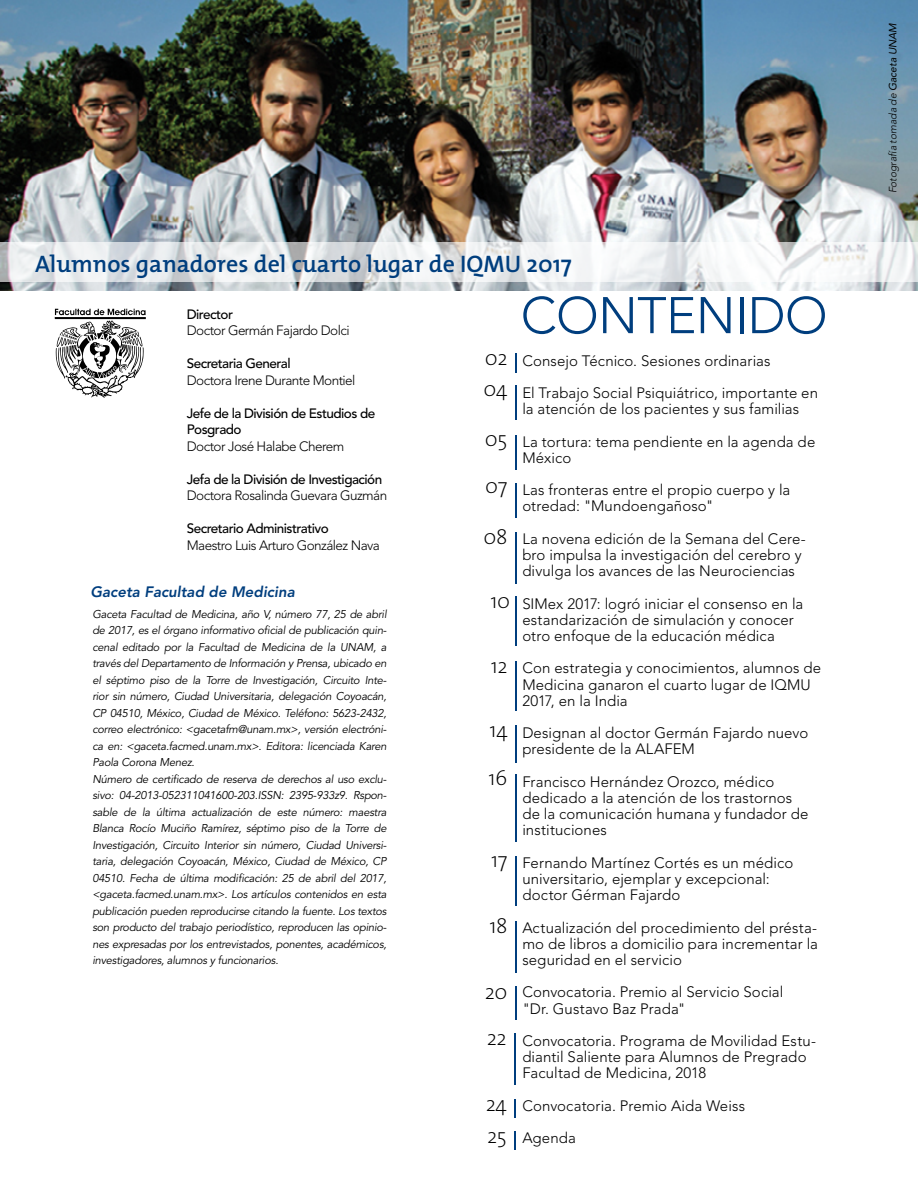
<style>
.page{position:relative;width:918px;height:1188px;background:#fff}
.page>*{position:absolute;margin:0;border:0;box-sizing:border-box;transform-origin:0 0}
.t1{font:300 51px "Avenir LT Std";letter-spacing:-.01em;color:#003e7e}
.t2{font:600 24px "The Mix";color:#003e7e}
.t3{font:200 21px/46px "The Mix";letter-spacing:-.015em;color:#000}
.t4{font:300 15px/16.2px "Avenir LT Std";letter-spacing:.005em;color:#000}
.t5{font:italic 800 15px "Avenir LT Std";color:#003e7e}
.t6{font:300 13.5px "Avenir LT Std";letter-spacing:-.04em;color:#000}
.t7{font:500 13.5px/16.5px "Avenir LT Std";letter-spacing:-.04em;color:#000}
.t8{font:italic 11.25px/16.5px "Avenir LT Std";letter-spacing:-.02em;color:#000}
.t9{font:italic 300 10.5px "Avenir LT Std";letter-spacing:-.005em;color:#000}
.s1{font-family:"The Mix";font-weight:200;font-size:21px}
.s2{font-weight:400}
</style>
<div class="page">
<svg style="left:54px;top:309px;width:92px;height:89px"></svg>
<hr style="left:515px;top:385px;width:2px;height:35px;background:#003e7e">
<hr style="left:515px;top:596px;width:2px;height:50px;background:#003e7e">
<hr style="left:515px;top:353px;width:2px;height:20px;background:#003e7e">
<hr style="left:515px;top:483px;width:2px;height:34px;background:#003e7e">
<hr style="left:515px;top:532px;width:2px;height:51px;background:#003e7e">
<hr style="left:515px;top:662px;width:2px;height:49px;background:#003e7e">
<hr style="left:515px;top:725px;width:2px;height:38px;background:#003e7e">
<hr style="left:515px;top:774px;width:2px;height:67px;background:#003e7e">
<hr style="left:515px;top:856px;width:2px;height:50px;background:#003e7e">
<hr style="left:515px;top:435px;width:2px;height:35px;background:#003e7e">
<hr style="left:515px;top:921px;width:2px;height:52px;background:#003e7e">
<hr style="left:515px;top:986px;width:2px;height:34px;background:#003e7e">
<hr style="left:515px;top:1033px;width:1px;height:52px;background:#003e7e">
<svg style="left:515px;top:1099px;width:1px;height:18px"></svg>
<svg style="left:515px;top:1131px;width:1px;height:18px"></svg>
<img style="left:0;top:0;width:918px;height:290px">
<svg style="left:0;top:242px;width:918px;height:39px;fill:#eff1f2"></svg>
<h2 class="t2" style="left:35px;top:243px;width:538px">Alumnos ganadores del cuarto lugar de IQMU 2017</h2>
<p class="t7" style="left:187px;top:306px;width:48px">Director</p>
<p class="t6" style="left:187px;top:323px;width:164px">Doctor Germán Fajardo Dolci</p>
<p class="t7" style="left:187px;top:356px;width:105px">Secretaria General</p>
<p class="t6" style="left:187px;top:372px;width:170px">Doctora Irene Durante Montiel</p>
<p class="t7" style="left:187px;top:405px;width:190px">Jefe de la División de Estudios de<br>Posgrado</p>
<p class="t6" style="left:187px;top:438px;width:159px">Doctor José Halabe Cherem</p>
<p class="t7" style="left:187px;top:471px;width:197px">Jefa de la División de Investigación</p>
<p class="t6" style="left:187px;top:488px;width:202px">Doctora Rosalinda Guevara Guzmán</p>
<p class="t7" style="left:187px;top:521px;width:144px">Secretario Administrativo</p>
<p class="t6" style="left:187px;top:537px;width:195px">Maestro Luis Arturo González Nava</p>
<h3 class="t5" style="left:91px;top:583px;width:206px">Gaceta Facultad de Medicina</h3>
<p class="t8" style="left:92px;top:606px;width:296px">Gaceta Facultad de Medicina, año V, número 77, 25 de abril de 2017, es el órgano informativo oficial de publicación quin&shy;cenal editado por la Facultad de Medicina de la UNAM, a través del Departamento de Información y Prensa, ubicado en el séptimo piso de la Torre de Investigación, Circuito Inte&shy;rior sin número, Ciudad Universitaria, delegación Coyoacán, CP 04510, México, Ciudad de México. Teléfono: 5623-2432, correo electrónico: &lt;gacetafm@unam.mx&gt;, versión electróni&shy;ca en: &lt;gaceta.facmed.unam.mx&gt;. Editora: licenciada Karen Paola Corona Menez.<br>Número de certificado de reserva de derechos al uso exclu&shy;sivo: 04-2013-052311041600-203.ISSN: 2395-933z9. Rspon&shy;sable de la última actualización de este número: maestra Blanca Rocío Muciño Ramírez, séptimo piso de la Torre de Investigación, Circuito Interior sin número, Ciudad Universi&shy;taria, delegación Coyoacán, México, Ciudad de México, CP 04510. Fecha de última modificación: 25 de abril del 2017, &lt;gaceta.facmed.unam.mx&gt;. Los artículos contenidos en esta publicación pueden reproducirse citando la fuente. Los textos son producto del trabajo periodístico, reproducen las opinio&shy;nes expresadas por los entrevistados, ponentes, académicos, investigadores, alumnos y funcionarios.</p>
<h1 class="t1" style="left:521px;top:286px;width:308px">CONTENIDO</h1>
<h3 class="t3" style="left:485px;top:334px;width:24px">02</h3>
<h3 class="t4" style="left:522px;top:344px;width:297px;line-height:32.4px">Consejo Técnico. Sesiones ordinarias<br>El Trabajo Social Psiquiátrico, importante en</h3>
<h3 class="t4" style="left:522px;top:393px;width:295px;line-height:32.4px">la atención de los pacientes y sus familias<br>La tortura: tema pendiente en la agenda de</h3>
<h3 class="t4" style="left:522px;top:442px;width:270px;line-height:32.4px">México<br>Las fronteras entre el propio cuerpo y la</h3>
<h3 class="t4" style="left:522px;top:490px;width:285px;line-height:32.4px">otredad: "Mundoengañoso"<br>La novena edición de la Semana del Cere-</h3>
<h3 class="t4" style="left:522px;top:547px;width:281px">bro impulsa la investigación del cerebro y divulga los avances de las Neurociencias</h3>
<h3 class="t4" style="left:522px;top:595px;width:283px">SIMex 2017: logró iniciar el consenso en la estandarización de simulación y conocer otro enfoque de la educación médica</h3>
<h3 class="t4" style="left:522px;top:660px;width:300px">Con estrategia y conocimientos, alumnos de<br>Medicina ganaron el cuarto lugar de IQMU<br>2017, en la India</h3>
<h3 class="t4" style="left:522px;top:725px;width:288px">Designan al doctor Germán Fajardo nuevo presidente de la ALAFEM</h3>
<h3 class="t4" style="left:522px;top:774px;width:288px">Francisco Hernández Orozco, médico dedicado a la atención de los trastornos de la comunicación humana y fundador de instituciones</h3>
<h3 class="t4" style="left:522px;top:855px;width:273px">Fernando Martínez Cortés es un médico universitario, ejemplar y excepcional: doctor Gérman Fajardo</h3>
<h3 class="t4" style="left:522px;top:919px;width:297px;text-align:justify">Actualización del procedimiento del présta&shy;mo de libros a domicilio para incrementar la seguridad en el servicio</h3>
<h3 class="t4" style="left:522px;top:984px;width:262px">Convocatoria. Premio al Servicio Social "Dr. Gustavo Baz Prada"</h3>
<h3 class="t4" style="left:522px;top:1033px;width:295px">Convocatoria. Programa de Movilidad Estu&shy;diantil Saliente para Alumnos de Pregrado<br>Facultad de Medicina, 2018</h3>
<h3 class="t4" style="left:487px;top:1090px;width:260px;line-height:32.4px;text-indent:35px">Convocatoria. Premio Aida Weiss<br><span class="s1">25</span> Agenda</h3>
<h3 class="t3" style="left:484px;top:365px;width:25px">04</h3>
<h3 class="t3" style="left:485px;top:415px;width:24px">05</h3>
<h3 class="t3" style="left:485px;top:463px;width:24px">07</h3>
<h3 class="t3" style="left:483px;top:513px;width:26px">08</h3>
<h3 class="t3" style="left:491px;top:577px;width:21px">10</h3>
<h3 class="t3" style="left:491px;top:642px;width:18px">12</h3>
<h3 class="t3" style="left:490px;top:706px;width:19px">14</h3>
<h3 class="t3" style="left:489px;top:754px;width:20px">16</h3>
<h3 class="t3" style="left:491px;top:837px;width:18px">17</h3>
<h3 class="t3" style="left:489px;top:902px;width:20px">18</h3>
<h3 class="t3" style="left:485px;top:968px;width:24px">20<br>22</h3>
<h3 class="t3" style="left:486px;top:1080px;width:23px">24</h3>
<p class="t9" style="left:887px;top:193px;width:172px;rotate:-90deg">Fotografía tomada de <span class="s2">Gaceta UNAM</span></p>
</div>
